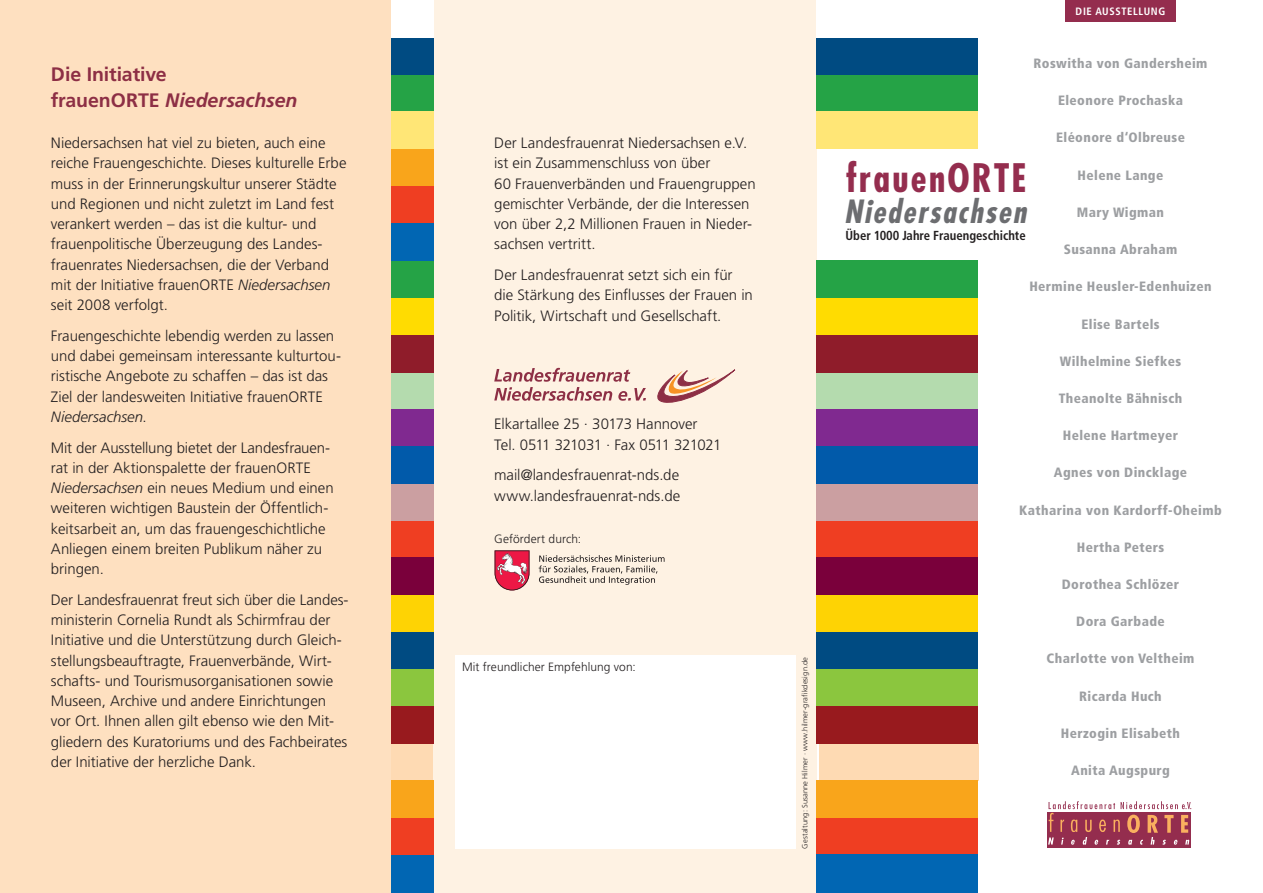
<style>
.page{position:relative;width:1263px;height:893px;background:#fff}
.page>*{position:absolute;margin:0;border:0;box-sizing:border-box;transform-origin:0 0}
.t1{font:700 condensed 38.25px "Futura";letter-spacing:.055em;color:#942d4e}
.t2{font:italic 700 condensed 31.2px "Futura";color:#6c6d70}
.t3{font:700 19.5px/25.5px "Frutiger";letter-spacing:-.005em;color:#8d2f45}
.t4{font:300 15px/20.2px "Frutiger LT";letter-spacing:-.005em;color:#231f20}
.t5{font:300 15px "Frutiger LT";letter-spacing:-.045em;color:#231f20}
.t6{font:900 condensed 13.5px "Frutiger LT";letter-spacing:.03em;color:#9d9fa2}
.t7{font:700 condensed 13.05px "Frutiger LT";color:#231f20}
.t8{font:300 12px "Frutiger LT";letter-spacing:.005em;color:#231f20}
.t9{font:700 condensed 10.65px "Frutiger LT";letter-spacing:.06em;color:#fff}
.t10{font:300 7.5px "Frutiger LT";letter-spacing:.015em;color:#231f20}
.s1{font-style:italic}
</style>
<div class="page">
<div style="left:0;top:0;width:412px;height:893px;background:#fee0c0"></div>
<div style="left:393px;top:0;width:423px;height:893px;background:#fef2e3"></div>
<div style="left:391px;top:372px;width:43px;height:37px;background:#b4dbae"></div>
<div style="left:391px;top:335px;width:43px;height:37px;background:#8f1c2a"></div>
<div style="left:391px;top:298px;width:43px;height:37px;background:#ffdc01"></div>
<div style="left:391px;top:261px;width:43px;height:37px;background:#25a346"></div>
<div style="left:391px;top:74px;width:43px;height:38px;background:#25a346"></div>
<div style="left:391px;top:743px;width:42px;height:38px;background:#fedab3"></div>
<div style="left:391px;top:669px;width:43px;height:37px;background:#8bc63e"></div>
<div style="left:391px;top:632px;width:43px;height:37px;background:#004b82"></div>
<div style="left:391px;top:595px;width:43px;height:37px;background:#fed304"></div>
<div style="left:391px;top:520px;width:43px;height:38px;background:#ef3e22"></div>
<div style="left:391px;top:483px;width:43px;height:38px;background:#cb9fa1"></div>
<div style="left:391px;top:409px;width:43px;height:37px;background:#802990"></div>
<div style="left:391px;top:706px;width:43px;height:37px;background:#981a1e"></div>
<div style="left:391px;top:557px;width:43px;height:38px;background:#7a003b"></div>
<div style="left:391px;top:37px;width:43px;height:37px;background:#004b82"></div>
<div style="left:391px;top:446px;width:43px;height:38px;background:#015aaa"></div>
<div style="left:391px;top:112px;width:43px;height:37px;background:#ffe676"></div>
<div style="left:391px;top:0;width:43px;height:37px;background:#fff"></div>
<div style="left:391px;top:781px;width:43px;height:37px;background:#f9a51b"></div>
<div style="left:391px;top:818px;width:43px;height:37px;background:#ef3e22"></div>
<div style="left:391px;top:855px;width:43px;height:38px;background:#0166b3"></div>
<div style="left:391px;top:149px;width:43px;height:37px;background:#f9a51b"></div>
<div style="left:391px;top:186px;width:43px;height:37px;background:#ef3e22"></div>
<div style="left:391px;top:223px;width:43px;height:38px;background:#0166b3"></div>
<div style="left:1065px;top:0;width:111px;height:21px;background:#942d4e"></div>
<div style="left:1047px;top:812px;width:144px;height:36px;background:#942d4e"></div>
<svg style="left:1048px;top:801px;width:143px;height:44px"></svg>
<div style="left:816px;top:372px;width:162px;height:37px;background:#b4dbae"></div>
<div style="left:816px;top:335px;width:162px;height:37px;background:#8f1c2a"></div>
<div style="left:816px;top:298px;width:162px;height:37px;background:#ffdc01"></div>
<div style="left:816px;top:261px;width:162px;height:37px;background:#25a346"></div>
<div style="left:816px;top:74px;width:162px;height:38px;background:#25a346"></div>
<div style="left:819px;top:743px;width:159px;height:38px;background:#fedab3"></div>
<div style="left:816px;top:669px;width:162px;height:37px;background:#8bc63e"></div>
<div style="left:816px;top:632px;width:162px;height:37px;background:#004b82"></div>
<div style="left:816px;top:595px;width:162px;height:37px;background:#fed304"></div>
<div style="left:816px;top:520px;width:162px;height:38px;background:#ef3e22"></div>
<div style="left:816px;top:483px;width:162px;height:38px;background:#cb9fa1"></div>
<div style="left:816px;top:409px;width:162px;height:37px;background:#802990"></div>
<div style="left:816px;top:706px;width:162px;height:37px;background:#981a1e"></div>
<div style="left:816px;top:557px;width:162px;height:38px;background:#7a003b"></div>
<div style="left:816px;top:37px;width:162px;height:37px;background:#004b82"></div>
<div style="left:816px;top:446px;width:162px;height:38px;background:#015aaa"></div>
<div style="left:816px;top:112px;width:162px;height:37px;background:#ffe676"></div>
<div style="left:816px;top:781px;width:162px;height:37px;background:#f9a51b"></div>
<div style="left:816px;top:818px;width:162px;height:37px;background:#ef3e22"></div>
<div style="left:816px;top:855px;width:162px;height:38px;background:#0166b3"></div>
<div style="left:455px;top:655px;width:340px;height:194px;background:#fff"></div>
<svg style="left:495px;top:550px;width:34px;height:40px"></svg>
<svg style="left:539px;top:555px;width:125px;height:30px"></svg>
<svg style="left:494px;top:368px;width:152px;height:33px"></svg>
<svg style="left:657px;top:369px;width:78px;height:34px"></svg>
<p class="t3" style="left:51px;top:61px;width:248px">Die Initiative<br>frauenORTE <span class="s1">Niedersachsen</span></p>
<p class="t4" style="left:51px;top:133px;width:297px">Niedersachsen hat viel zu bieten, auch eine reiche Frauengeschichte. Dieses kulturelle Erbe muss in der Erinnerungskultur unserer Städte und Regionen und nicht zuletzt im Land fest verankert werden – das ist die kultur- und frauenpolitische Überzeugung des Landes&shy;frauenrates Niedersachsen, die der Verband mit der Initiative frauenORTE <span class="s1">Niedersachsen </span>seit 2008 verfolgt.</p>
<p class="t4" style="left:51px;top:326px;width:292px">Frauengeschichte lebendig werden zu lassen und dabei gemeinsam interessante kulturtou&shy;ristische Angebote zu schaffen – das ist das Ziel der landesweiten Initiative frauenORTE <span class="s1">Niedersachsen</span>.</p>
<p class="t4" style="left:51px;top:438px;width:284px">Mit der Ausstellung bietet der Landesfrauen&shy;rat in der Aktionspalette der frauenORTE <span class="s1">Niedersachsen</span> ein neues Medium und einen weiteren wichtigen Baustein der Öffentlich&shy;keitsarbeit an, um das frauengeschichtliche Anliegen einem breiten Publikum näher zu bringen.</p>
<p class="t4" style="left:51px;top:590px;width:299px">Der Landesfrauenrat freut sich über die Landes&shy;ministerin Cornelia Rundt als Schirmfrau der Initiative und die Unterstützung durch Gleich&shy;stellungsbeauftragte, Frauenverbände, Wirt&shy;schafts- und Tourismusorganisationen sowie Museen, Archive und andere Einrichtungen vor Ort. Ihnen allen gilt ebenso wie den Mit&shy;gliedern des Kuratoriums und des Fachbeirates der Initiative der herzliche Dank.</p>
<p class="t4" style="left:494px;top:133px;width:263px">Der Landesfrauenrat Niedersachsen e.V. ist ein Zusammenschluss von über<br>60 Frauenverbänden und Frauengruppen gemischter Verbände, der die Interessen von über 2,2 Millionen Frauen in Nieder&shy;sachsen vertritt.</p>
<p class="t4" style="left:494px;top:265px;width:260px">Der Landesfrauenrat setzt sich ein für die Stärkung des Einflusses der Frauen in<br>Politik, Wirtschaft und Gesellschaft.</p>
<p class="t4" style="left:494px;top:414px;width:205px">Elkartallee 25 · 30173 Hannover</p>
<p class="t5" style="left:494px;top:436px;width:229px">Tel. 0511 321031 · Fax 0511 321021</p>
<p class="t4" style="left:494px;top:465px;width:186px">mail@landesfrauenrat-nds.de</p>
<p class="t4" style="left:494px;top:485px;width:188px">www.landesfrauenrat-nds.de</p>
<p class="t8" style="left:494px;top:532px;width:88px">Gefördert durch:</p>
<p class="t8" style="left:462px;top:660px;width:175px">Mit freundlicher Empfehlung von:</p>
<p class="t10" style="left:801px;top:849px;width:193px;rotate:-90deg">Gestaltung: Susanne Hilmer · www.hilmer-grafikdesign.de</p>
<p class="t9" style="left:1076px;top:5px;width:91px">DIE AUSSTELLUNG</p>
<p class="t6" style="left:1033px;top:55px;width:176px">Roswitha von Gandersheim</p>
<p class="t6" style="left:1058px;top:92px;width:126px">Eleonore Prochaska</p>
<p class="t6" style="left:1056px;top:130px;width:130px">Eléonore d‘Olbreuse</p>
<p class="t6" style="left:1078px;top:167px;width:87px">Helene Lange</p>
<p class="t6" style="left:1077px;top:204px;width:89px">Mary Wigman</p>
<p class="t6" style="left:1064px;top:241px;width:115px">Susanna Abraham</p>
<p class="t6" style="left:1029px;top:278px;width:184px">Hermine Heusler-Edenhuizen</p>
<p class="t6" style="left:1081px;top:316px;width:80px">Elise Bartels</p>
<p class="t6" style="left:1060px;top:353px;width:123px">Wilhelmine Siefkes</p>
<p class="t6" style="left:1059px;top:390px;width:125px">Theanolte Bähnisch</p>
<p class="t6" style="left:1063px;top:427px;width:117px">Helene Hartmeyer</p>
<p class="t6" style="left:1054px;top:465px;width:135px">Agnes von Dincklage</p>
<p class="t6" style="left:1019px;top:502px;width:204px">Katharina von Kardorff-Oheimb</p>
<p class="t6" style="left:1077px;top:539px;width:89px">Hertha Peters</p>
<p class="t6" style="left:1062px;top:576px;width:119px">Dorothea Schlözer</p>
<p class="t6" style="left:1076px;top:613px;width:90px">Dora Garbade</p>
<p class="t6" style="left:1046px;top:651px;width:149px">Charlotte von Veltheim</p>
<p class="t6" style="left:1079px;top:688px;width:84px">Ricarda Huch</p>
<p class="t6" style="left:1061px;top:725px;width:121px">Herzogin Elisabeth</p>
<p class="t6" style="left:1071px;top:762px;width:100px">Anita Augspurg</p>
<p class="t1" style="left:846px;top:154px;width:182px">frauenORTE</p>
<p class="t2" style="left:844px;top:191px;width:190px">Niedersachsen</p>
<p class="t7" style="left:845px;top:228px;width:182px">Über 1000 Jahre Frauengeschichte</p>
</div>
